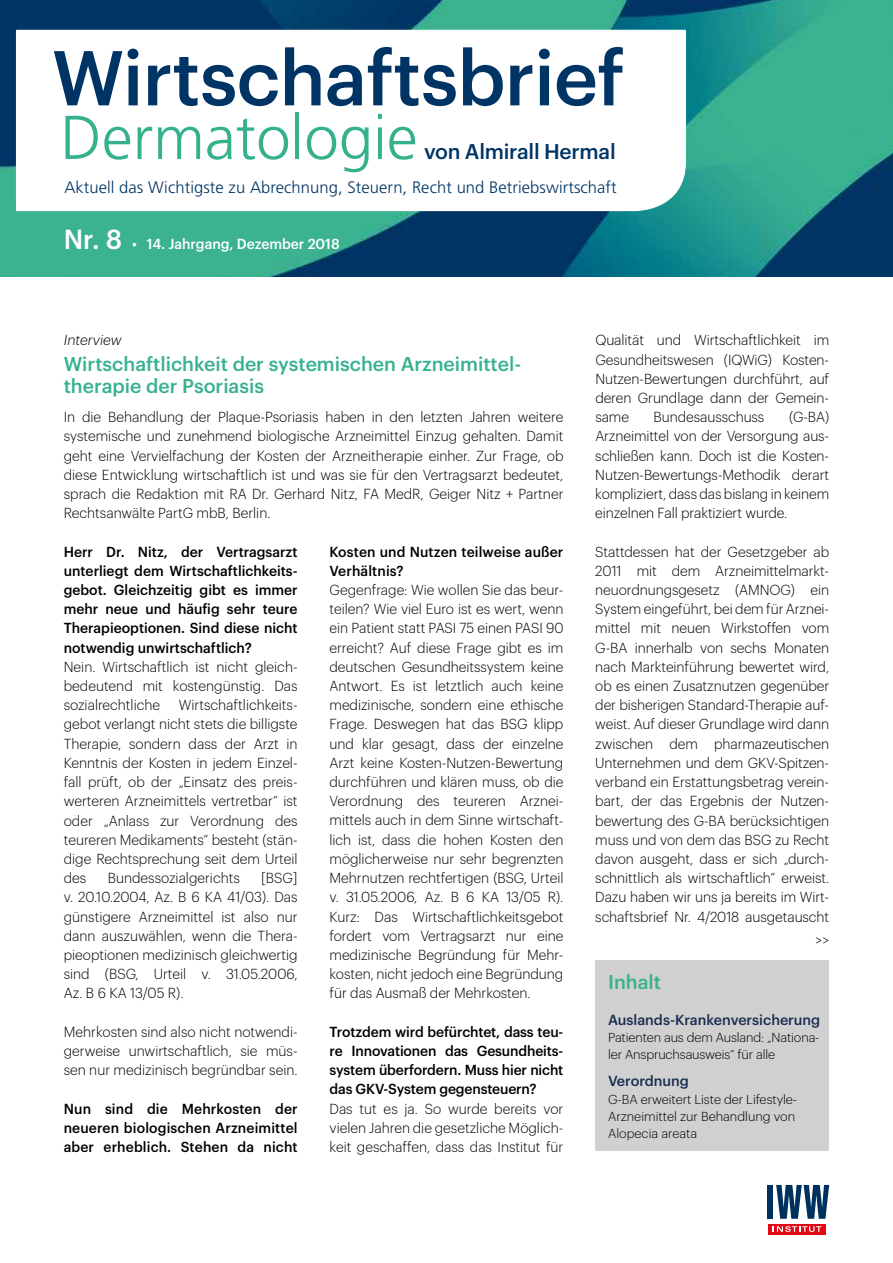
<style>
.page{position:relative;width:893px;height:1263px;background:#fff}
.page>*{position:absolute;margin:0;border:0;box-sizing:border-box;transform-origin:0 0}
.t1{font:500 75.9px "Graphik";letter-spacing:-.01em;color:#003464}
.t2{font:300 61.8px "Frutiger";color:#36b18e}
.t3{font:500 20.85px "Graphik";color:#003464}
.t4{font:500 19.5px/22.5px "Graphik";color:#36b18e}
.t5{font:300 16.5px "Frutiger";letter-spacing:.005em;color:#003464}
.t6{font:300 14.25px/19.2px "Graphik";letter-spacing:-.005em;color:#000;text-align:justify}
.t7{font:500 14.25px/19.2px "Graphik";color:#000;text-align:justify}
.t8{font:500 14.25px "Graphik";color:#192c50}
.t9{font:500 14.25px "Graphik";color:#fff}
.t10{font:italic 300 14.25px "Graphik";color:#000}
.t11{font:300 12.75px/17.2px "Graphik";letter-spacing:-.005em;color:#000}
.s1{font-size:27px}
</style>
<div class="page">
<img style="left:0;top:0;width:893px;height:276px">
<svg style="left:16px;top:30px;width:670px;height:181px"></svg>
<div style="left:595px;top:960px;width:234px;height:191px;background:#d0d0d0"></div>
<div style="left:768px;top:1224px;width:57px;height:10px;background:#e30613"></div>
<svg style="left:773px;top:1226px;width:48px;height:6px"></svg>
<div style="left:768px;top:1185px;width:5px;height:34px;background:#00305d"></div>
<svg style="left:776px;top:1185px;width:53px;height:34px"></svg>
<h1 class="t1" style="left:52px;top:20px;width:574px">Wirtschaftsbrief</h1>
<h2 class="t2" style="left:61px;top:103px;width:359px">Dermatologie</h2>
<p class="t5" style="left:64px;top:178px;width:554px">Aktuell das Wichtigste zu Abrechnung, Steuern, Recht und Betriebswirtschaft</p>
<p class="t9" style="left:64px;top:233px;width:277px"><span class="s1">Nr. 8</span> • 14. Jahrgang, Dezember 2018</p>
<h3 class="t3" style="left:424px;top:135px;width:193px">von Almirall Hermal</h3>
<p class="t10" style="left:64px;top:330px;width:59px">Interview</p>
<h3 class="t4" style="left:64px;top:351px;width:459px">Wirtschaftlichkeit der systemischen Arzneimittel&shy;therapie der Psoriasis</h3>
<p class="t6" style="left:64px;top:406px;width:501px">In die Behandlung der Plaque-Psoriasis haben in den letzten Jahren weitere systemische und zunehmend biologische Arzneimittel Einzug gehalten. Damit geht eine Vervielfachung der Kosten der Arzneitherapie einher. Zur Frage, ob diese Entwicklung wirtschaftlich ist und was sie für den Vertragsarzt bedeutet, sprach die Redaktion mit RA Dr. Gerhard Nitz, FA MedR, Geiger Nitz + Partner Rechtsanwälte PartG mbB, Berlin.</p>
<p class="t7" style="left:64px;top:541px;width:235px">Herr Dr. Nitz, der Vertragsarzt unterliegt dem Wirtschaftlichkeits&shy;gebot. Gleichzeitig gibt es immer mehr neue und häufig sehr teure Therapieoptionen. Sind diese nicht notwendig unwirtschaftlich?</p>
<p class="t6" style="left:64px;top:656px;width:235px">Nein. Wirtschaftlich ist nicht gleich&shy;bedeutend mit kostengünstig. Das sozialrechtliche</p>
<p class="t7" style="left:330px;top:541px;width:235px">Kosten und Nutzen teilweise außer<br>Verhältnis?</p>
<p class="t6" style="left:330px;top:579px;width:235px;text-align:left">Gegenfrage: Wie wollen Sie das beur&shy;teilen? Wie viel Euro ist es wert, wenn ein Patient statt PASI 75 einen PASI 90 erreicht? Auf diese Frage gibt es im deutschen Gesundheitssystem keine Antwort. Es ist letztlich auch keine medizinische, sondern eine ethische Frage. Deswegen hat das BSG klipp und klar gesagt, dass der einzelne Arzt keine Kosten-Nutzen-Bewertung durchführen und klären muss, ob die Verordnung des teureren Arznei&shy;mittels auch in dem Sinne wirtschaft&shy;lich ist, dass die hohen Kosten den möglicherweise nur sehr begrenzten Mehrnutzen rechtfertigen (BSG, Urteil v. 31.05.2006, Az. B 6 KA 13/05 R).<br>Kurz: Das Wirtschaftlichkeitsgebot fordert vom Vertragsarzt nur eine medizinische Begründung für Mehr&shy;kosten, nicht jedoch eine Begründung für das Ausmaß der Mehrkosten.</p>
<p class="t7" style="left:330px;top:1021px;width:235px">Trotzdem wird befürchtet, dass teu&shy;re Innovationen das Gesundheits&shy;system überfordern. Muss hier nicht das GKV-System gegensteuern?</p>
<p class="t6" style="left:330px;top:1098px;width:235px">Das tut es ja. So wurde bereits vor vielen Jahren die gesetzliche Möglich&shy;keit geschaffen, dass das Institut für</p>
<p class="t6" style="left:64px;top:694px;width:235px;text-indent:115px">Wirtschaftlichkeits&shy;gebot verlangt nicht stets die billigste Therapie, sondern dass der Arzt in Kenntnis der Kosten in jedem Einzel&shy;fall prüft, ob der „Einsatz des preis&shy;werteren Arzneimittels vertretbar“ ist oder „Anlass zur Verordnung des teureren Medikaments“ besteht (stän&shy;dige Rechtsprechung seit dem Urteil des</p>
<p class="t6" style="left:64px;top:867px;width:235px;text-indent:197px">[BSG] v. 20.10.2004, Az. B 6 KA 41/03). Das günstigere Arzneimittel ist also nur dann auszuwählen, wenn die Thera&shy;pieoptionen medizinisch gleichwertig sind (BSG, Urteil v. 31.05.2006, Az. B 6 KA 13/05 R).</p>
<p class="t6" style="left:64px;top:1021px;width:235px">Mehrkosten sind also nicht notwendi&shy;gerweise unwirtschaftlich, sie müs&shy;sen nur medizinisch begründbar sein.</p>
<p class="t7" style="left:64px;top:1097px;width:235px">Nun sind die Mehrkosten der neueren biologischen Arzneimittel aber erheblich. Stehen da nicht</p>
<p class="t6" style="left:108px;top:867px;width:134px">Bundessozialgerichts</p>
<p class="t6" style="left:595px;top:330px;width:235px">Qualität und Wirtschaftlichkeit im Gesundheitswesen (IQWiG) Kosten-Nutzen-Bewertungen durchführt, auf deren Grundlage dann der Gemein&shy;same</p>
<p class="t6" style="left:595px;top:406px;width:235px;text-indent:194px">(G-BA)<br>Arzneimittel von der Versorgung aus&shy;schließen kann. Doch ist die Kosten-Nutzen-Bewertungs-Methodik derart kompliziert, dass das bislang in keinem einzelnen Fall praktiziert wurde.</p>
<p class="t6" style="left:595px;top:541px;width:235px;text-align:left">Stattdessen hat der Gesetzgeber ab 2011 mit dem Arzneimittelmarkt&shy;neuordnungsgesetz (AMNOG) ein System eingeführt, bei dem für Arznei&shy;mittel mit neuen Wirkstoffen vom G-BA innerhalb von sechs Monaten nach Markteinführung bewertet wird, ob es einen Zusatznutzen gegenüber der bisherigen Standard-Therapie auf&shy;weist. Auf dieser Grundlage wird dann zwischen dem pharmazeutischen Unternehmen und dem GKV-Spitzen&shy;verband ein Erstattungsbetrag verein&shy;bart, der das Ergebnis der Nutzen&shy;bewertung des G-BA berücksichtigen muss und von dem das BSG zu Recht davon ausgeht, dass er sich „durch&shy;schnittlich als wirtschaftlich“ erweist.<br>Dazu haben wir uns ja bereits im Wirt&shy;schaftsbrief Nr. 4/2018 ausgetauscht</p>
<p class="t6" style="left:654px;top:406px;width:112px">Bundesausschuss</p>
<p class="t6" style="left:815px;top:929px;width:15px">&gt;&gt;</p>
<h3 class="t4" style="left:608px;top:969px;width:55px">Inhalt</h3>
<p class="t8" style="left:608px;top:1008px;width:214px">Auslands-Krankenversicherung</p>
<p class="t11" style="left:608px;top:1028px;width:213px">Patienten aus dem Ausland: „Nationa&shy;ler Anspruchsausweis“ für alle</p>
<p class="t8" style="left:608px;top:1070px;width:82px">Verordnung</p>
<p class="t11" style="left:608px;top:1089px;width:191px">G-BA erweitert Liste der Lifestyle-<br>Arzneimittel zur Behandlung von<br>Alopecia areata</p>
</div>
